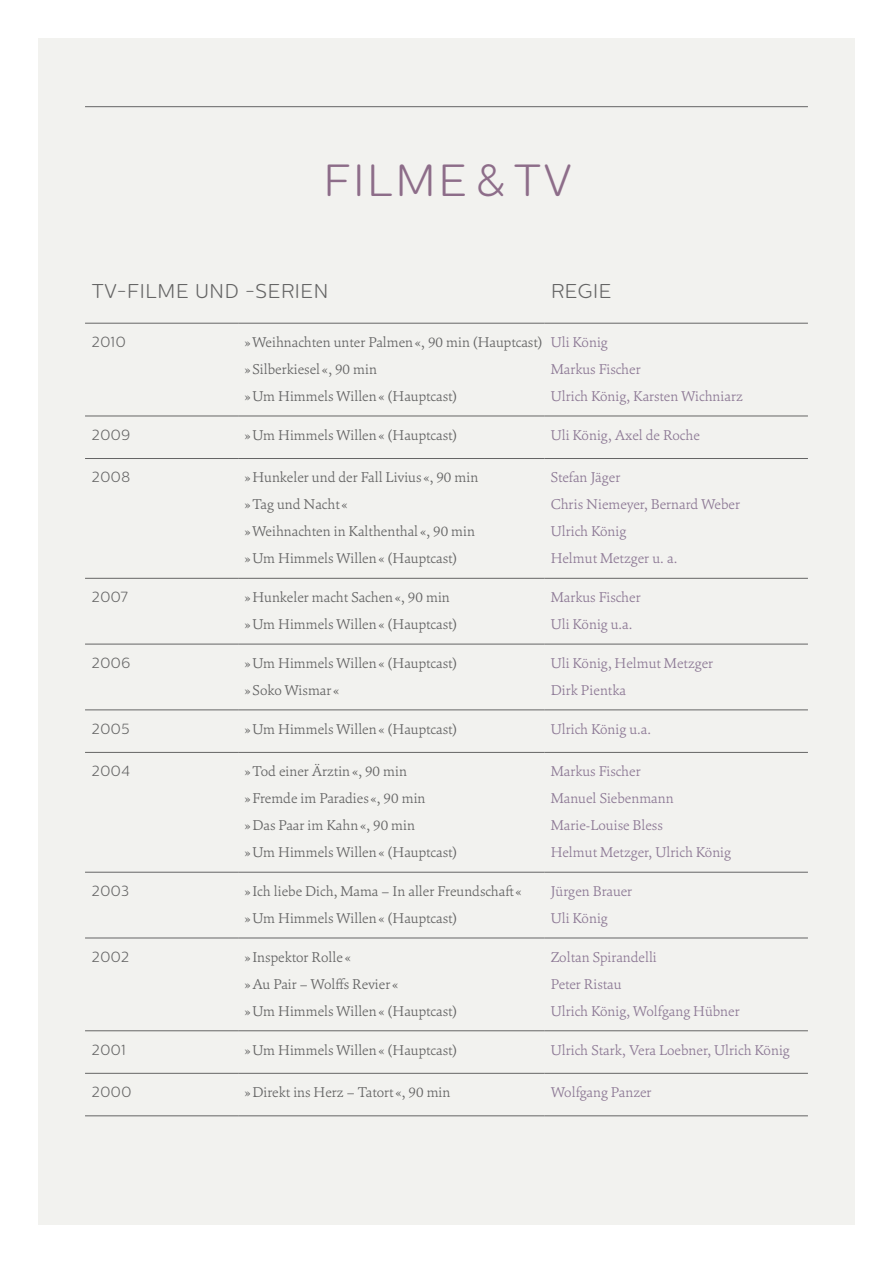
<style>
.page{position:relative;width:893px;height:1263px;background:#fff}
.page>*{position:absolute;margin:0;border:0;box-sizing:border-box;transform-origin:0 0}
.t1{font:300 45px "Centrale Sans Rnd";letter-spacing:.03em;color:#8d6d89}
.t2{font:300 19.95px "Centrale Sans Rnd";color:#656565}
.t3{font:300 14.7px "Centrale Sans Rnd";color:#656565}
.t4{font:300 14.25px/27px "Cala";color:#656565}
.t5{font:300 14.25px/27px "Cala";color:#8d7995}
</style>
<div class="page">
<div style="left:38px;top:38px;width:817px;height:1187px;background:#f2f2ef"></div>
<hr style="left:85px;top:323px;width:153px;height:1px;background:#656565">
<hr style="left:238px;top:323px;width:306px;height:1px;background:#656565">
<hr style="left:544px;top:323px;width:264px;height:1px;background:#656565">
<hr style="left:85px;top:416px;width:153px;height:1px;background:#656565">
<hr style="left:238px;top:416px;width:306px;height:1px;background:#656565">
<hr style="left:544px;top:416px;width:264px;height:1px;background:#656565">
<hr style="left:85px;top:458px;width:153px;height:1px;background:#656565">
<hr style="left:238px;top:458px;width:306px;height:1px;background:#656565">
<hr style="left:544px;top:458px;width:264px;height:1px;background:#656565">
<hr style="left:85px;top:578px;width:153px;height:1px;background:#656565">
<hr style="left:238px;top:578px;width:306px;height:1px;background:#656565">
<hr style="left:544px;top:578px;width:264px;height:1px;background:#656565">
<hr style="left:85px;top:644px;width:153px;height:1px;background:#656565">
<hr style="left:238px;top:644px;width:306px;height:1px;background:#656565">
<hr style="left:544px;top:644px;width:264px;height:1px;background:#656565">
<hr style="left:85px;top:710px;width:153px;height:1px;background:#656565">
<hr style="left:238px;top:710px;width:306px;height:1px;background:#656565">
<hr style="left:544px;top:710px;width:264px;height:1px;background:#656565">
<hr style="left:85px;top:752px;width:153px;height:1px;background:#656565">
<hr style="left:238px;top:752px;width:306px;height:1px;background:#656565">
<hr style="left:544px;top:752px;width:264px;height:1px;background:#656565">
<hr style="left:85px;top:872px;width:153px;height:1px;background:#656565">
<hr style="left:238px;top:872px;width:306px;height:1px;background:#656565">
<hr style="left:544px;top:872px;width:264px;height:1px;background:#656565">
<hr style="left:85px;top:938px;width:153px;height:1px;background:#656565">
<hr style="left:238px;top:938px;width:306px;height:1px;background:#656565">
<hr style="left:544px;top:938px;width:264px;height:1px;background:#656565">
<hr style="left:85px;top:1030px;width:153px;height:1px;background:#656565">
<hr style="left:238px;top:1030px;width:306px;height:1px;background:#656565">
<hr style="left:544px;top:1030px;width:264px;height:1px;background:#656565">
<hr style="left:85px;top:1073px;width:153px;height:1px;background:#656565">
<hr style="left:238px;top:1073px;width:306px;height:1px;background:#656565">
<hr style="left:544px;top:1073px;width:264px;height:1px;background:#656565">
<hr style="left:85px;top:1115px;width:153px;height:1px;background:#656565">
<hr style="left:238px;top:1115px;width:306px;height:1px;background:#656565">
<hr style="left:544px;top:1115px;width:264px;height:1px;background:#656565">
<hr style="left:85px;top:106px;width:723px;height:1px;background:#656565">
<h1 class="t1" style="left:323px;top:155px;width:251px">FILME &amp;TV</h1>
<h2 class="t2" style="left:91px;top:279px;width:239px">TV-FILME UND -SERIEN</h2>
<h2 class="t2" style="left:551px;top:279px;width:63px">REGIE</h2>
<p class="t3" style="left:91px;top:333px;width:36px">2010</p>
<p class="t4" style="left:244px;top:329px;width:299px">»Weihnachten unter Palmen«, 90 min (Hauptcast) »Silberkiesel «, 90 min<br>»Um Himmels Willen« (Hauptcast)</p>
<p class="t5" style="left:551px;top:329px;width:194px">Uli König<br>Markus Fischer<br>Ulrich König, Karsten Wichniarz</p>
<p class="t3" style="left:91px;top:426px;width:40px">2009</p>
<p class="t4" style="left:244px;top:421px;width:214px">»Um Himmels Willen« (Hauptcast)</p>
<p class="t5" style="left:551px;top:421px;width:151px">Uli König, Axel de Roche</p>
<p class="t3" style="left:91px;top:469px;width:41px">2008</p>
<p class="t4" style="left:244px;top:464px;width:235px">»Hunkeler und der Fall Livius «, 90 min »Tag und Nacht «<br>»Weihnachten in Kalthenthal «, 90 min »Um Himmels Willen« (Hauptcast)</p>
<p class="t5" style="left:551px;top:464px;width:191px">Stefan Jäger<br>Chris Niemeyer, Bernard Weber<br>Ulrich König<br>Helmut Metzger u. a.</p>
<p class="t3" style="left:91px;top:588px;width:38px">2007</p>
<p class="t4" style="left:244px;top:584px;width:214px">»Hunkeler macht Sachen«, 90 min »Um Himmels Willen« (Hauptcast)</p>
<p class="t5" style="left:551px;top:584px;width:92px">Markus Fischer<br>Uli König u.a.</p>
<p class="t3" style="left:91px;top:654px;width:41px">2006</p>
<p class="t4" style="left:244px;top:649px;width:214px">»Um Himmels Willen« (Hauptcast) »Soko Wismar «</p>
<p class="t5" style="left:551px;top:649px;width:164px">Uli König, Helmut Metzger<br>Dirk Pientka</p>
<p class="t3" style="left:91px;top:720px;width:40px">2005</p>
<p class="t4" style="left:244px;top:715px;width:214px">»Um Himmels Willen« (Hauptcast)</p>
<p class="t5" style="left:551px;top:715px;width:102px">Ulrich König u.a.</p>
<p class="t3" style="left:91px;top:763px;width:40px">2004</p>
<p class="t4" style="left:244px;top:758px;width:214px">»Tod einer Ärztin«, 90 min »Fremde im Paradies «, 90 min »Das Paar im Kahn«, 90 min<br>»Um Himmels Willen« (Hauptcast)</p>
<p class="t5" style="left:551px;top:758px;width:182px">Markus Fischer<br>Manuel Siebenmann<br>Marie-Louise Bless<br>Helmut Metzger, Ulrich König</p>
<p class="t3" style="left:91px;top:882px;width:39px">2003</p>
<p class="t4" style="left:244px;top:878px;width:279px">» Ich liebe Dich, Mama – In aller Freundschaft« »Um Himmels Willen« (Hauptcast)</p>
<p class="t5" style="left:551px;top:878px;width:83px">Jürgen Brauer<br>Uli König</p>
<p class="t3" style="left:91px;top:948px;width:40px">2002</p>
<p class="t4" style="left:244px;top:943px;width:214px">» Inspektor Rolle «<br>»Au Pair – Wolffs Revier «<br>»Um Himmels Willen« (Hauptcast)</p>
<p class="t5" style="left:551px;top:943px;width:191px">Zoltan Spirandelli<br>Peter Ristau<br>Ulrich König, Wolfgang Hübner</p>
<p class="t3" style="left:91px;top:1041px;width:36px">2001</p>
<p class="t4" style="left:244px;top:1036px;width:214px">»Um Himmels Willen« (Hauptcast)</p>
<p class="t5" style="left:551px;top:1036px;width:241px">Ulrich Stark, Vera Loebner, Ulrich König</p>
<p class="t3" style="left:91px;top:1083px;width:42px">2000</p>
<p class="t4" style="left:244px;top:1079px;width:207px">»Direkt ins Herz – Tatort «, 90 min</p>
<p class="t5" style="left:551px;top:1079px;width:102px">Wolfgang Panzer</p>
</div>
